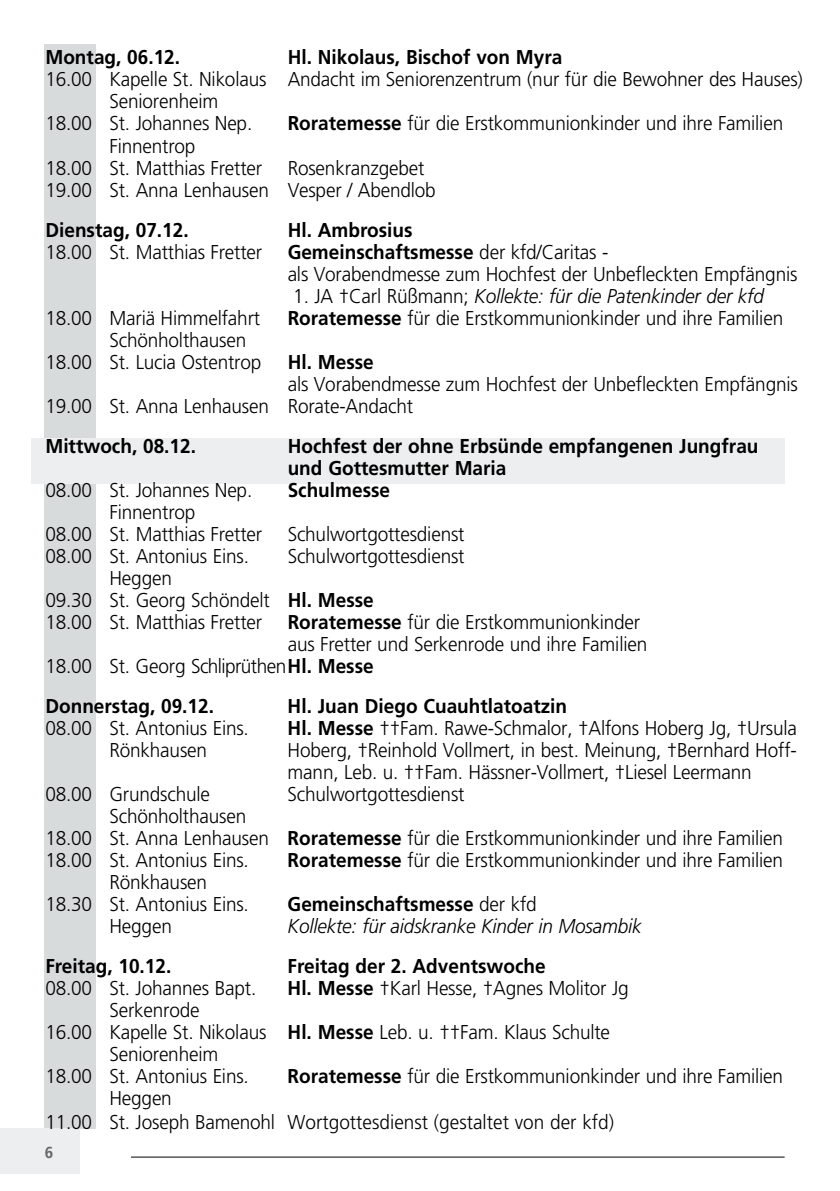
<style>
.page{position:relative;width:840px;height:1191px;background:#fff}
.page>*{position:absolute;margin:0;border:0;box-sizing:border-box;transform-origin:0 0}
.t1{font:300 20px/22px "Frutiger";letter-spacing:-.01em;color:#000;scale:.95 1}
.t2{font:700 20px/22px "Frutiger";color:#000;scale:.95 1}
.t3{font:italic 300 20px "Frutiger";letter-spacing:-.01em;color:#000;scale:.95 1}
.t4{font:300 20px "Frutiger";letter-spacing:-.03em;color:#000;scale:.95 1}
.t5{font:700 16px "Frutiger";color:#68676c;scale:.95 1}
.s1{font-weight:700}
.s2{font-style:normal}
.s3{font-weight:300}
</style>
<div class="page">
<div style="left:44px;top:44px;width:51px;height:1084px;background:#d8dbdc"></div>
<div style="left:0;top:1128px;width:79px;height:46px;background:#edeeef"></div>
<hr style="left:131px;top:1156px;width:653px;height:1px;background:#000">
<div style="left:31px;top:438px;width:753px;height:45px;background:#edeeef"></div>
<p class="t2" style="left:45px;top:46px;width:143px">Montag, 06.12.</p>
<p class="t2" style="left:287px;top:46px;width:290px">Hl. Nikolaus, Bischof von Myra</p>
<p class="t1" style="left:45px;top:68px;width:798px">16.00 Kapelle St. Nikolaus Andacht im Seniorenzentrum (nur für die Bewohner des Hauses)</p>
<p class="t1" style="left:109px;top:90px;width:116px">Seniorenheim</p>
<p class="t1" style="left:45px;top:112px;width:219px">18.00 St. Johannes Nep.</p>
<p class="t1" style="left:287px;top:112px;width:523px"><span class="s1">Roratemesse</span> für die Erstkommunionkinder und ihre Familien</p>
<p class="t1" style="left:45px;top:134px;width:229px;text-align:center">Finnentrop<br>18.00 St. Matthias Fretter</p>
<p class="t1" style="left:45px;top:156px;width:412px;text-indent:242px">Rosenkranzgebet<br>19.00 St. Anna Lenhausen Vesper / Abendlob</p>
<p class="t2" style="left:45px;top:218px;width:152px">Dienstag, 07.12.</p>
<p class="t2" style="left:287px;top:218px;width:133px">Hl. Ambrosius</p>
<p class="t1" style="left:45px;top:240px;width:229px">18.00 St. Matthias Fretter</p>
<p class="t1" style="left:287px;top:240px;width:538px"><span class="s1">Gemeinschaftsmesse</span> der kfd/Caritas -<br>als Vorabendmesse zum Hochfest der Unbefleckten Empfängnis</p>
<p class="t3" style="left:293px;top:284px;width:496px"><span class="s2">1. JA †Carl Rüßmann;</span> Kollekte: für die Patenkinder der kfd</p>
<p class="t1" style="left:45px;top:306px;width:227px">18.00 Mariä Himmelfahrt</p>
<p class="t1" style="left:287px;top:306px;width:523px"><span class="s1">Roratemesse</span> für die Erstkommunionkinder und ihre Familien</p>
<p class="t1" style="left:45px;top:328px;width:229px;text-indent:64px">Schönholthausen<br>18.00 St. Lucia Ostentrop</p>
<p class="t2" style="left:287px;top:350px;width:92px">Hl. Messe</p>
<p class="t1" style="left:45px;top:372px;width:793px;text-indent:242px">als Vorabendmesse zum Hochfest der Unbefleckten Empfängnis<br>19.00 St. Anna Lenhausen Rorate-Andacht</p>
<p class="t2" style="left:45px;top:434px;width:160px">Mittwoch, 08.12.</p>
<p class="t2" style="left:287px;top:434px;width:497px">Hochfest der ohne Erbsünde empfangenen Jungfrau und Gottesmutter Maria</p>
<p class="t1" style="left:45px;top:478px;width:219px">08.00 St. Johannes Nep.</p>
<p class="t2" style="left:287px;top:478px;width:109px">Schulmesse</p>
<p class="t1" style="left:45px;top:500px;width:229px;text-align:center">Finnentrop<br>08.00 St. Matthias Fretter</p>
<p class="t1" style="left:287px;top:522px;width:188px">Schulwortgottesdienst</p>
<p class="t1" style="left:45px;top:544px;width:216px">08.00 St. Antonius Eins.</p>
<p class="t1" style="left:287px;top:544px;width:188px">Schulwortgottesdienst</p>
<p class="t1" style="left:45px;top:566px;width:347px;text-indent:64px">Heggen<br>09.30 St. Georg Schöndelt <span class="s1">Hl. Messe<br></span>18.00 St. Matthias Fretter</p>
<p class="t1" style="left:287px;top:610px;width:372px"><span class="s1">Roratemesse</span> für die Erstkommunionkinder</p>
<p class="t1" style="left:287px;top:632px;width:380px">aus Fretter und Serkenrode und ihre Familien</p>
<p class="t4" style="left:45px;top:654px;width:347px">18.00 St. Georg Schliprüthen<span class="s1">Hl. Messe</span></p>
<p class="t2" style="left:45px;top:694px;width:179px">Donnerstag, 09.12.</p>
<p class="t2" style="left:287px;top:694px;width:295px">Hl. Juan Diego Cuauhtlatoatzin</p>
<p class="t1" style="left:45px;top:716px;width:216px">08.00 St. Antonius Eins.</p>
<p class="t1" style="left:287px;top:716px;width:537px"><span class="s1">Hl. Messe</span> ††Fam. Rawe-Schmalor, †Alfons Hoberg Jg, †Ursula</p>
<p class="t1" style="left:109px;top:738px;width:104px">Rönkhausen</p>
<p class="t1" style="left:287px;top:738px;width:537px">Hoberg, †Reinhold Vollmert, in best. Meinung, †Bernhard Hoff&shy;mann, Leb. u. ††Fam. Hässner-Vollmert, †Liesel Leermann</p>
<p class="t1" style="left:45px;top:782px;width:175px">08.00 Grundschule</p>
<p class="t1" style="left:287px;top:782px;width:188px">Schulwortgottesdienst</p>
<p class="t1" style="left:45px;top:804px;width:777px;text-indent:64px">Schönholthausen<br>18.00 St. Anna Lenhausen <span class="s1">Roratemesse</span> für die Erstkommunionkinder und ihre Familien<br>18.00 St. Antonius Eins.</p>
<p class="t1" style="left:287px;top:848px;width:523px"><span class="s1">Roratemesse</span> für die Erstkommunionkinder und ihre Familien</p>
<p class="t1" style="left:45px;top:870px;width:216px;text-indent:64px">Rönkhausen<br>18.30 St. Antonius Eins.</p>
<p class="t2" style="left:287px;top:892px;width:263px">Gemeinschaftsmesse <span class="s3">der kfd</span></p>
<p class="t1" style="left:109px;top:914px;width:67px">Heggen</p>
<p class="t3" style="left:287px;top:914px;width:374px">Kollekte: für aidskranke Kinder in Mosambik</p>
<p class="t2" style="left:45px;top:954px;width:134px">Freitag, 10.12.</p>
<p class="t2" style="left:287px;top:954px;width:273px">Freitag der 2. Adventswoche</p>
<p class="t1" style="left:45px;top:976px;width:223px">08.00 St. Johannes Bapt.</p>
<p class="t1" style="left:287px;top:976px;width:360px"><span class="s1">Hl. Messe</span> †Karl Hesse, †Agnes Molitor Jg</p>
<p class="t1" style="left:109px;top:998px;width:96px">Serkenrode</p>
<p class="t1" style="left:45px;top:1020px;width:595px">16.00 Kapelle St. Nikolaus <span class="s1">Hl. Messe</span> Leb. u. ††Fam. Klaus Schulte</p>
<p class="t1" style="left:109px;top:1042px;width:116px">Seniorenheim</p>
<p class="t1" style="left:45px;top:1064px;width:216px">18.00 St. Antonius Eins.</p>
<p class="t1" style="left:287px;top:1064px;width:523px"><span class="s1">Roratemesse</span> für die Erstkommunionkinder und ihre Familien</p>
<p class="t1" style="left:45px;top:1085px;width:600px;line-height:24px;text-indent:64px">Heggen<br>11.00 St. Joseph Bamenohl Wortgottesdienst (gestaltet von der kfd)</p>
<p class="t5" style="left:45px;top:1143px;width:10px">6</p>
</div>
